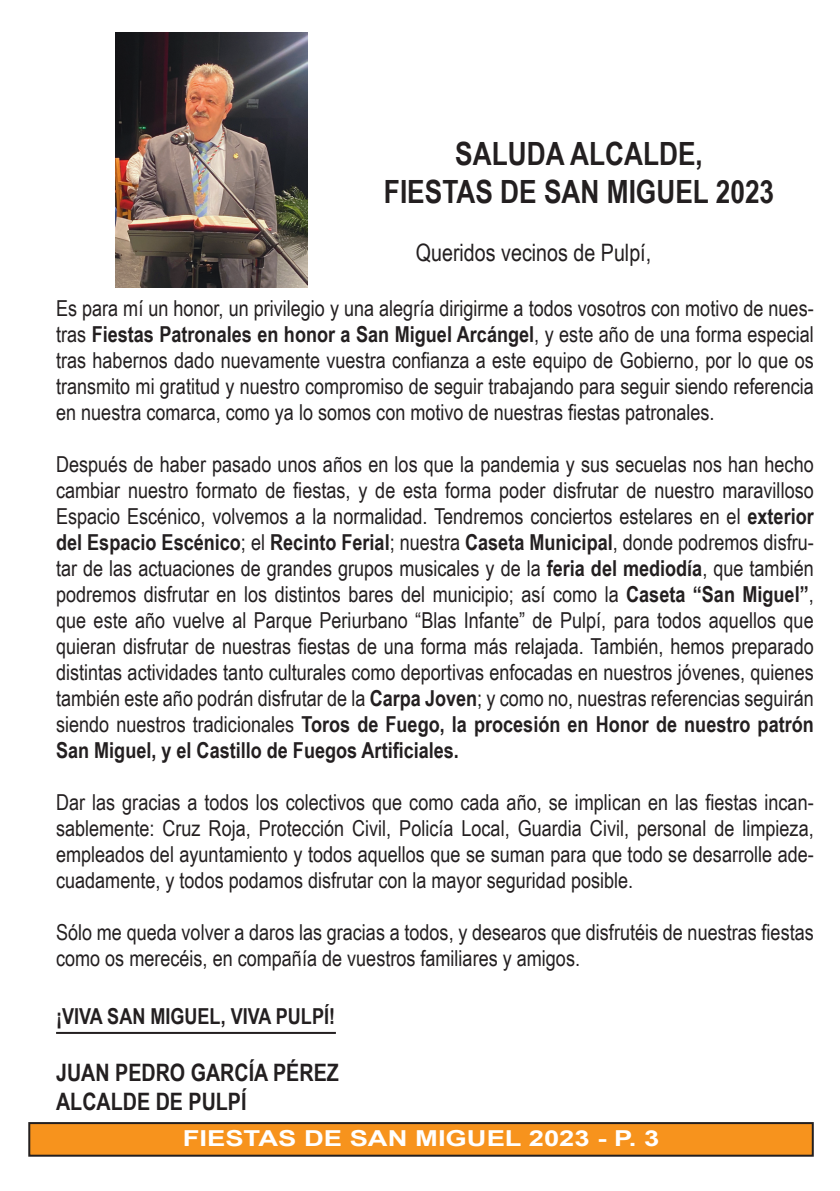
<style>
.page{position:relative;width:840px;height:1191px;background:#fff}
.page>*{position:absolute;margin:0;border:0;box-sizing:border-box;transform-origin:0 0}
.t1{font:700 32px "Arial Narrow";color:#231f20}
.t2{font:700 24px "Arial Narrow";color:#231f20}
.t3{font:24px "Arial Narrow";color:#231f20}
.t4{font:22px/26px "Arial Narrow";color:#231f20;text-align:justify}
.t5{font:700 22px "Arial Narrow";color:#231f20}
.t6{font:700 22px "Arial";color:#fff;scale:1.24 1}
.s1{font-weight:700}
</style>
<div class="page">
<div style="left:29px;top:1123px;width:783px;height:32px;background:#f7931d"></div>
<div style="left:28px;top:1122px;width:785px;height:34px;border:2px solid #231f20"></div>
<hr style="left:56px;top:1032px;width:280px;height:2px;background:#231f20">
<img style="left:116px;top:33px;width:191px;height:255px">
<p class="t1" style="left:455px;top:129px;width:249px">SALUDA ALCALDE,</p>
<p class="t1" style="left:384px;top:168px;width:391px">FIESTAS DE SAN MIGUEL 2023</p>
<p class="t3" style="left:415px;top:235px;width:237px">Queridos vecinos de Pulpí,</p>
<p class="t4" style="left:56px;top:294px;width:758px">Es para mí un honor, un privilegio y una alegría dirigirme a todos vosotros con motivo de nues&shy;tras <span class="s1">Fiestas Patronales en honor a San Miguel Arcángel</span>, y este año de una forma especial tras habernos dado nuevamente vuestra confianza a este equipo de Gobierno, por lo que os transmito mi gratitud y nuestro compromiso de seguir trabajando para seguir siendo referencia en nuestra comarca, como ya lo somos con motivo de nuestras fiestas patronales.</p>
<p class="t4" style="left:56px;top:450px;width:758px">Después de haber pasado unos años en los que la pandemia y sus secuelas nos han hecho cambiar nuestro formato de fiestas, y de esta forma poder disfrutar de nuestro maravilloso Espacio Escénico, volvemos a la normalidad. Tendremos conciertos estelares en el <span class="s1">exterior del Espacio Escénico</span>; el <span class="s1">Recinto Ferial</span>; nuestra <span class="s1">Caseta Municipal</span>, donde podremos disfru&shy;tar de las actuaciones de grandes grupos musicales y de la <span class="s1">feria del mediodía</span>, que también podremos disfrutar en los distintos bares del municipio; así como la <span class="s1">Caseta “San Miguel”</span>, que este año vuelve al Parque Periurbano “Blas Infante” de Pulpí, para todos aquellos que quieran disfrutar de nuestras fiestas de una forma más relajada. También, hemos preparado distintas actividades tanto culturales como deportivas enfocadas en nuestros jóvenes, quienes también este año podrán disfrutar de la <span class="s1">Carpa Joven</span>; y como no, nuestras referencias seguirán siendo nuestros tradicionales <span class="s1">Toros de Fuego, la procesión en Honor de nuestro patrón</span></p>
<p class="t5" style="left:56px;top:733px;width:404px">San Miguel, y el Castillo de Fuegos Artificiales.</p>
<p class="t4" style="left:56px;top:788px;width:758px">Dar las gracias a todos los colectivos que como cada año, se implican en las fiestas incan&shy;sablemente: Cruz Roja, Protección Civil, Policía Local, Guardia Civil, personal de limpieza, empleados del ayuntamiento y todos aquellos que se suman para que todo se desarrolle ade&shy;cuadamente, y todos podamos disfrutar con la mayor seguridad posible.</p>
<p class="t4" style="left:56px;top:918px;width:758px">Sólo me queda volver a daros las gracias a todos, y desearos que disfrutéis de nuestras fiestas como os merecéis, en compañía de vuestros familiares y amigos.</p>
<p class="t5" style="left:56px;top:999px;width:280px">¡VIVA SAN MIGUEL, VIVA PULPÍ!</p>
<p class="t2" style="left:56px;top:1054px;width:284px">JUAN PEDRO GARCÍA PÉREZ</p>
<p class="t2" style="left:56px;top:1083px;width:192px">ALCALDE DE PULPÍ</p>
<p class="t6" style="left:183px;top:1123px;width:385px">FIESTAS DE SAN MIGUEL 2023 - P. 3</p>
</div>
